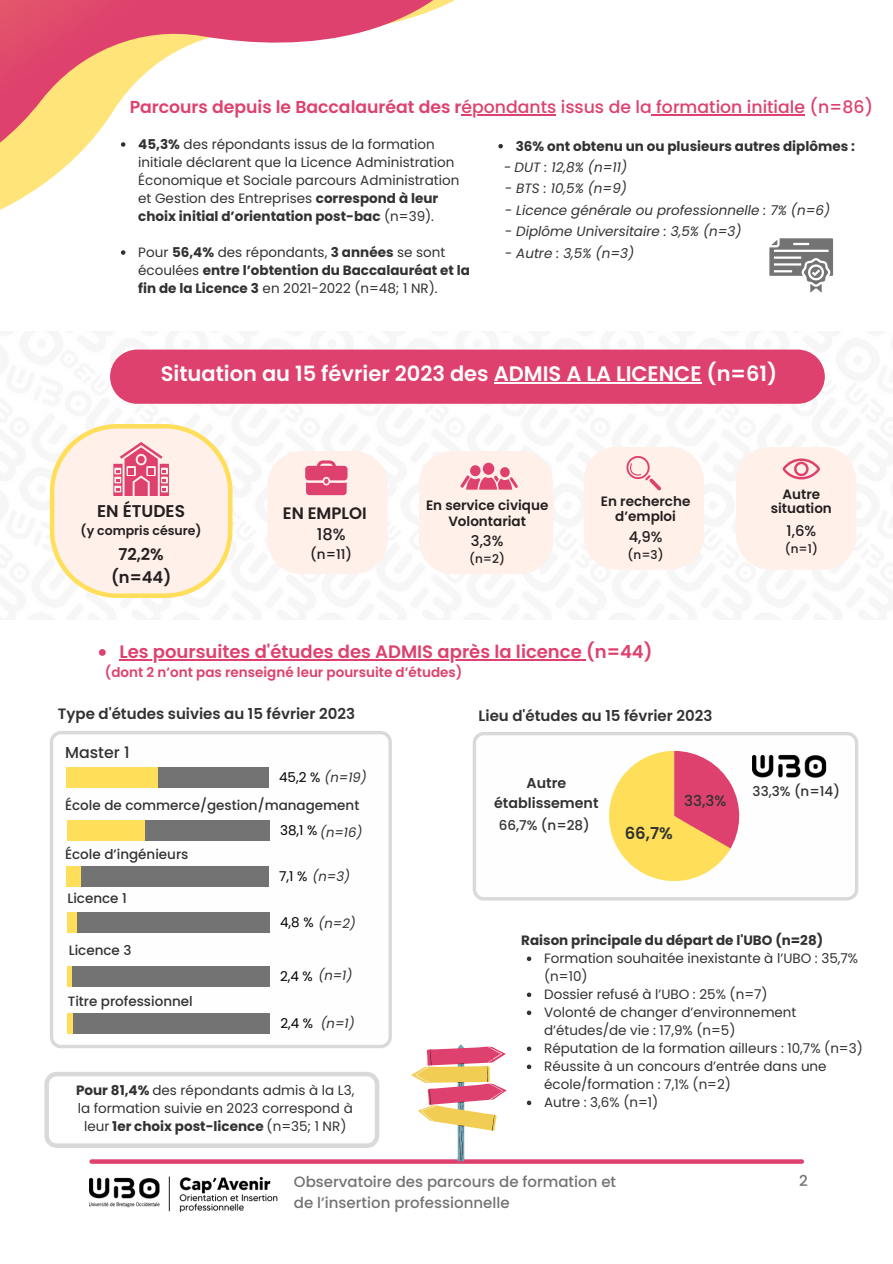
<style>
.page{position:relative;width:893px;height:1264px;background:#fff}
.page>*{position:absolute;margin:0;border:0;box-sizing:border-box;transform-origin:0 0}
.t1{font:600 21px "Poppins";color:#fefefe}
.t2{font:600 18px "Poppins";color:#de416d}
.t3{font:500 17.25px "Poppins";color:#de416d}
.t4{font:600 16.95px "Poppins";color:#231f1f}
.t5{font:600 16.5px "Poppins";color:#231f1f}
.t6{font:600 16.5px "Poppins";color:#323232}
.t7{font:600 16.35px/22.5px "Poppins";color:#231f1f;text-align:center}
.t8{font:500 16.2px "Poppins";color:#231f1f}
.t9{font:500 15.75px "Poppins";color:#323232}
.t10{font:500 15px/20.2px "Poppins";color:#737373}
.t11{font:600 15px "Poppins";color:#323232}
.t12{font:500 15px "Poppins";color:#323232}
.t13{font:500 14.7px "Poppins";color:#231f1f}
.t14{font:600 14.25px/19.2px "Poppins";color:#323232;text-align:center}
.t15{font:13.5px/18px "Poppins";color:#323232}
.t16{font:700 13.5px/18px "Poppins";color:#323232}
.t17{font:italic 13.5px "Poppins";color:#323232}
.t18{font:500 13.5px "Poppins";color:#323232}
.t19{font:600 13.5px/15.8px "Poppins";color:#231f1f;text-align:center}
.t20{font:600 13.5px "Poppins";color:#de416d}
.t21{font:13.5px "Poppins";color:#000}
.t22{font:500 13.5px "Poppins";color:#231f1f}
.t23{font:italic 13.2px "Poppins";color:#323232}
.t24{font:600 12.45px "Poppins";color:#231f1f}
.t25{font:500 12px "Poppins";color:#231f1f}
.s1{font-weight:600}
.s2{font-weight:700}
.s3{font-weight:400}
.s4{font-style:normal}
.s5{font-style:normal;font-size:13.5px;color:#000}
</style>
<div class="page">
<svg style="left:0;top:0;width:552px;height:254px"></svg>
<svg style="left:92px;top:1159px;width:709px;height:4px;fill:#de416d"></svg>
<svg style="left:769px;top:238px;width:64px;height:55px"></svg>
<svg style="left:50px;top:731px;width:342px;height:317px"></svg>
<div style="left:66px;top:767px;width:203px;height:20px;background:#737373"></div>
<div style="left:66px;top:767px;width:92px;height:20px;background:#ffde59"></div>
<svg style="left:472px;top:732px;width:386px;height:168px"></svg>
<img style="left:752px;top:754px;width:74px;height:24px">
<svg style="left:44px;top:1072px;width:335px;height:75px"></svg>
<svg style="left:411px;top:1044px;width:95px;height:117px"></svg>
<div style="left:67px;top:820px;width:203px;height:20px;background:#737373"></div>
<div style="left:67px;top:820px;width:77px;height:20px;background:#ffde59"></div>
<div style="left:66px;top:866px;width:203px;height:20px;background:#737373"></div>
<div style="left:66px;top:866px;width:14px;height:20px;background:#ffde59"></div>
<svg style="left:609px;top:751px;width:130px;height:130px"></svg>
<div style="left:110px;top:349px;width:714px;height:55px;background:#de416d"></div>
<img style="left:89px;top:1176px;width:188px;height:36px">
<hr style="left:461px;top:114px;width:95px;height:1px;background:#de416d">
<hr style="left:651px;top:114px;width:154px;height:1px;background:#de416d">
<svg style="left:121px;top:142px;width:4px;height:5px"></svg>
<svg style="left:121px;top:250px;width:4px;height:5px"></svg>
<svg style="left:498px;top:144px;width:5px;height:4px"></svg>
<hr style="left:493px;top:382px;width:208px;height:1px;background:#fefefe">
<svg style="left:99px;top:649px;width:7px;height:6px"></svg>
<hr style="left:119px;top:659px;width:467px;height:1px;background:#de416d">
<svg style="left:527px;top:956px;width:4px;height:5px"></svg>
<svg style="left:527px;top:992px;width:4px;height:5px"></svg>
<svg style="left:527px;top:1010px;width:4px;height:5px"></svg>
<svg style="left:527px;top:1046px;width:4px;height:5px"></svg>
<svg style="left:527px;top:1064px;width:4px;height:5px"></svg>
<svg style="left:527px;top:1100px;width:4px;height:5px"></svg>
<svg style="left:50px;top:424px;width:182px;height:174px"></svg>
<div style="left:267px;top:451px;width:120px;height:123px;background:#fff0ea;border-radius:34px"></div>
<svg style="left:305px;top:460px;width:42px;height:35px"></svg>
<div style="left:736px;top:446px;width:120px;height:123px;background:#fff0ea;border-radius:34px"></div>
<div style="left:583px;top:446px;width:120px;height:123px;background:#fff0ea;border-radius:34px"></div>
<svg style="left:626px;top:456px;width:35px;height:34px"></svg>
<svg style="left:782px;top:458px;width:37px;height:21px"></svg>
<div style="left:419px;top:451px;width:134px;height:123px;background:#fff0ea;border-radius:34px"></div>
<div style="left:67px;top:912px;width:203px;height:20px;background:#737373"></div>
<div style="left:67px;top:912px;width:10px;height:20px;background:#ffde59"></div>
<div style="left:483px;top:462px;width:11px;height:13px;background:#de416d;border-radius:50%"></div>
<div style="left:500px;top:467px;width:9px;height:10px;background:#de416d;border-radius:50%"></div>
<div style="left:470px;top:465px;width:10px;height:11px;background:#de416d;border-radius:50%"></div>
<svg style="left:460px;top:475px;width:58px;height:14px"></svg>
<div style="left:67px;top:966px;width:203px;height:20px;background:#737373"></div>
<div style="left:67px;top:966px;width:5px;height:20px;background:#ffde59"></div>
<div style="left:67px;top:1013px;width:203px;height:20px;background:#737373"></div>
<div style="left:67px;top:1013px;width:5px;height:20px;background:#ffde59"></div>
<p class="t3" style="left:130px;top:95px;width:745px"><span class="s1">Parcours depuis le Baccalauréat des r</span>épondants issus de la formation initiale (n=86)</p>
<h3 class="t15" style="left:138px;top:135px;width:322px"><span class="s2">45,3%</span> des répondants issus de la formation initiale déclarent que la Licence Administration Économique et Sociale parcours Administration et Gestion des Entreprises <span class="s2">correspond à leur choix initial d’orientation post-bac</span> (n=39).</h3>
<p class="t16" style="left:138px;top:243px;width:333px"><span class="s3">Pour</span> 56,4% <span class="s3">des répondants,</span> 3 années <span class="s3">se sont écoulées</span> entre l’obtention du Baccalauréat et la fin de la Licence 3 <span class="s3">en 2021-2022 (n=48; 1 NR).</span></p>
<p class="t16" style="left:515px;top:137px;width:340px">36% ont obtenu un ou plusieurs autres diplômes :</p>
<p class="t17" style="left:504px;top:158px;width:124px"><span class="s4">-</span> DUT : 12,8% (n=11)</p>
<p class="t17" style="left:505px;top:179px;width:124px">- BTS : 10,5% (n=9)</p>
<p class="t17" style="left:505px;top:201px;width:327px">- Licence générale ou professionnelle : 7% (n=6)</p>
<p class="t17" style="left:505px;top:222px;width:238px">- Diplôme Universitaire : 3,5% (n=3)</p>
<p class="t17" style="left:505px;top:243px;width:131px">- Autre : 3,5% (n=3)</p>
<p class="t1" style="left:161px;top:359px;width:618px">Situation au 15 février 2023 des ADMIS A LA LICENCE (n=61)</p>
<p class="t4" style="left:97px;top:499px;width:89px">EN ÉTUDES</p>
<p class="t24" style="left:81px;top:522px;width:122px">(y compris césure)</p>
<p class="t7" style="left:111px;top:543px;width:62px">72,2% (n=44)</p>
<p class="t5" style="left:283px;top:502px;width:85px">EN EMPLOI</p>
<p class="t8" style="left:317px;top:523px;width:30px">18%</p>
<p class="t22" style="left:310px;top:545px;width:43px">(n=11)</p>
<p class="t19" style="left:426px;top:497px;width:124px">En service civique<br>Volontariat</p>
<p class="t13" style="left:471px;top:531px;width:34px">3,3%</p>
<p class="t25" style="left:469px;top:550px;width:37px">(n=2)</p>
<p class="t19" style="left:601px;top:493px;width:91px">En recherche d’emploi</p>
<p class="t13" style="left:628px;top:526px;width:35px">4,9%</p>
<p class="t25" style="left:627px;top:546px;width:38px">(n=3)</p>
<h1 class="t2" style="left:119px;top:639px;width:534px">Les poursuites d'études des ADMIS après la licence (n=44)</h1>
<p class="t20" style="left:105px;top:663px;width:359px">(dont 2 n’ont pas renseigné leur poursuite d’études)</p>
<p class="t11" style="left:58px;top:702px;width:299px">Type d'études suivies au 15 février 2023</p>
<h6 class="t11" style="left:478px;top:705px;width:235px">Lieu d'études au 15 février 2023</h6>
<h6 class="t9" style="left:65px;top:742px;width:66px">Master 1</h6>
<h3 class="t23" style="left:279px;top:767px;width:89px"><span class="s5">45,2 %</span> (n=19)</h3>
<h6 class="t18" style="left:65px;top:795px;width:296px">École de commerce/gestion/management</h6>
<p class="t23" style="left:320px;top:823px;width:44px">(n=16)</p>
<h6 class="t18" style="left:65px;top:844px;width:125px">École d’ingénieurs</h6>
<p class="t21" style="left:280px;top:821px;width:39px">38,1 %</p>
<p class="t23" style="left:279px;top:866px;width:72px"><span class="s5">7,1 %</span> (n=3)</p>
<p class="t18" style="left:67px;top:889px;width:61px">Licence 1</p>
<p class="t23" style="left:280px;top:914px;width:77px"><span class="s5">4,8 %</span> (n=2)</p>
<h6 class="t14" style="left:494px;top:773px;width:106px">Autre établissement</h6>
<h2 class="t18" style="left:498px;top:816px;width:93px">66,7% (n=28)</h2>
<p class="t6" style="left:624px;top:821px;width:50px">66,7%</p>
<p class="t12" style="left:684px;top:790px;width:44px">33,3%</p>
<p class="t19" style="left:770px;top:487px;width:63px;line-height:14.7px">Autre situation</p>
<p class="t13" style="left:786px;top:521px;width:31px">1,6%</p>
<p class="t25" style="left:784px;top:540px;width:35px">(n=1)</p>
<p class="t18" style="left:752px;top:781px;width:89px">33,3% (n=14)</p>
<p class="t18" style="left:69px;top:940px;width:64px">Licence 3</p>
<p class="t18" style="left:68px;top:991px;width:126px">Titre professionnel</p>
<h6 class="t23" style="left:280px;top:966px;width:74px"><span class="s5">2,4 %</span> (n=1)</h6>
<p class="t21" style="left:280px;top:1013px;width:34px">2,4 %</p>
<p class="t23" style="left:320px;top:1014px;width:36px">(n=1)</p>
<p class="t15" style="left:76px;top:1081px;width:280px"><span class="s2">Pour 81,4%</span> des répondants admis à la L3,</p>
<p class="t15" style="left:78px;top:1099px;width:276px;text-align:center">la formation suivie en 2023 correspond à leur <span class="s2">1er choix post-licence</span> (n=35; 1 NR)</p>
<p class="t16" style="left:521px;top:931px;width:303px">Raison principale du départ de l'UBO (n=28)</p>
<p class="t15" style="left:544px;top:949px;width:315px">Formation souhaitée inexistante à l’UBO : 35,7% (n=10)</p>
<p class="t15" style="left:544px;top:985px;width:225px">Dossier refusé à l’UBO : 25% (n=7)</p>
<h6 class="t15" style="left:544px;top:1003px;width:254px">Volonté de changer d’environnement d’études/de vie : 17,9% (n=5)</h6>
<p class="t15" style="left:544px;top:1039px;width:320px">Réputation de la formation ailleurs : 10,7% (n=3)</p>
<p class="t15" style="left:544px;top:1057px;width:284px">Réussite à un concours d’entrée dans une école/formation : 7,1% (n=2)</p>
<p class="t15" style="left:544px;top:1093px;width:116px">Autre : 3,6% (n=1)</p>
<p class="t10" style="left:294px;top:1171px;width:324px">Observatoire des parcours de formation et de l’insertion professionnelle</p>
<p class="t10" style="left:799px;top:1170px;width:10px">2</p>
</div>
